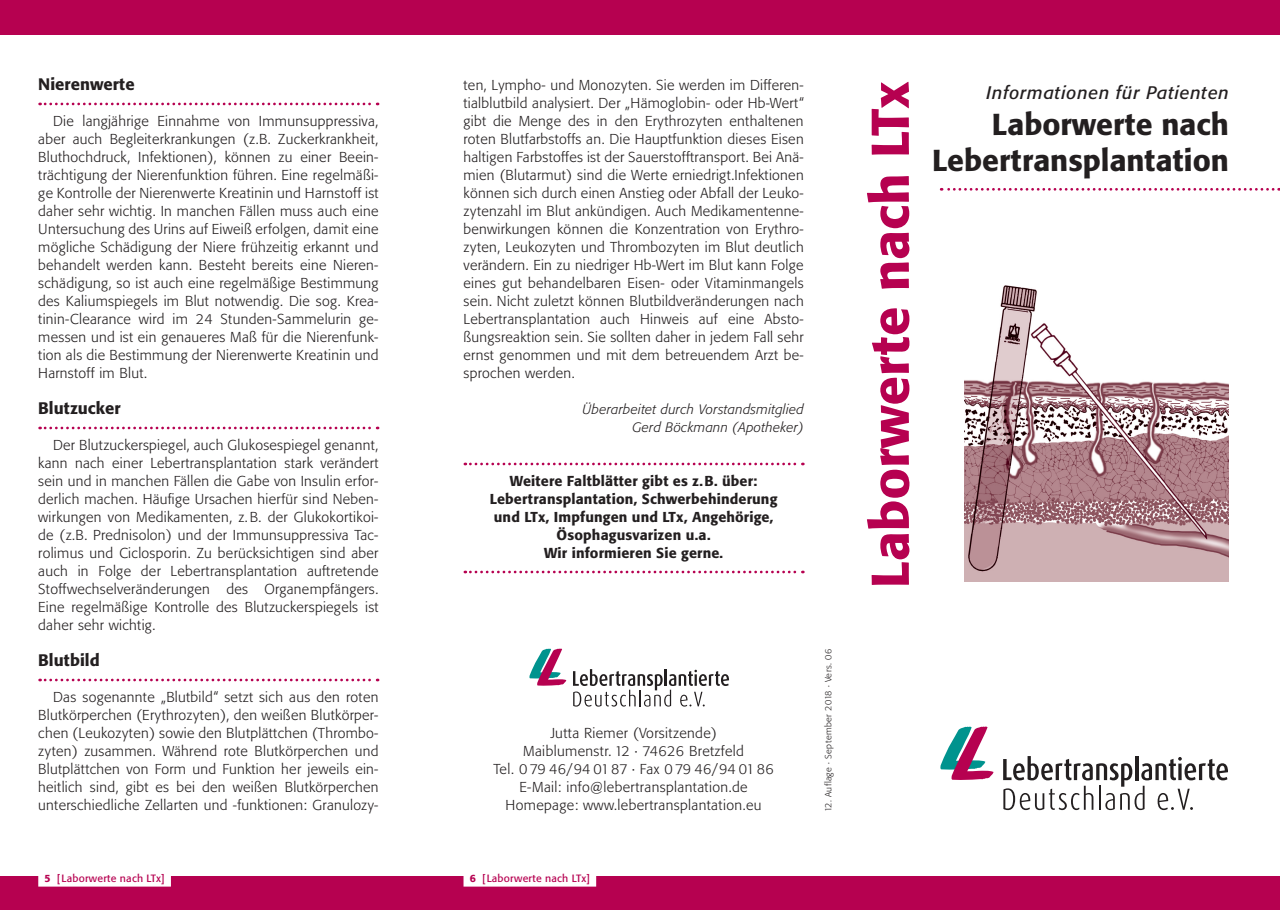
<style>
.page{position:relative;width:1280px;height:910px;background:#fff}
.page>*{position:absolute;margin:0;border:0;box-sizing:border-box;transform-origin:0 0}
.t1{font:500 52.5px "Formata BQ";color:#b60150}
.t2{font:500 30px/36px "Formata BQ";color:#231f20;text-align:right}
.t3{font:italic 18px "Formata BQ";letter-spacing:.04em;color:#231f20}
.t4{font:500 16.5px "Formata BQ";color:#231f20}
.t5{font:300 14.25px/18px "Formata BQ";letter-spacing:.02em;color:#231f20;text-align:justify}
.t6{font:500 14.25px/18px "Formata BQ";letter-spacing:.01em;color:#231f20;text-align:center}
.t7{font:italic 300 13.5px/18px "Formata BQ";letter-spacing:.02em;color:#231f20;text-align:right}
.t8{font:10.5px "Formata BQ";letter-spacing:.02em;color:#b60150}
.t9{font:300 9px "Formata BQ";letter-spacing:.04em;color:#231f20}
.s1{font-weight:500}
</style>
<div class="page">
<div style="left:0;top:0;width:1280px;height:34px;background:#b60150"></div>
<div style="left:0;top:876px;width:1280px;height:34px;background:#b60150"></div>
<svg style="left:529px;top:648px;width:37px;height:38px"></svg>
<svg style="left:573px;top:669px;width:156px;height:38px"></svg>
<svg style="left:941px;top:188px;width:338px;height:3px"></svg>
<svg style="left:940px;top:726px;width:54px;height:54px"></svg>
<svg style="left:1003px;top:756px;width:225px;height:54px"></svg>
<div style="left:38px;top:875px;width:133px;height:12px;background:#fff"></div>
<div style="left:463px;top:875px;width:133px;height:12px;background:#fff"></div>
<svg style="left:40px;top:103px;width:338px;height:2px"></svg>
<svg style="left:40px;top:427px;width:338px;height:2px"></svg>
<svg style="left:40px;top:679px;width:338px;height:2px"></svg>
<svg style="left:465px;top:463px;width:338px;height:2px"></svg>
<svg style="left:465px;top:571px;width:338px;height:2px"></svg>
<img style="left:964px;top:286px;width:265px;height:295px">
<p class="t4" style="left:38px;top:77px;width:98px">Nierenwerte</p>
<p class="t5" style="left:38px;top:113px;width:342px;text-indent:15px">Die langjährige Einnahme von Immunsuppressiva, aber auch Begleiterkrankungen (z.B. Zuckerkrankheit, Bluthochdruck, Infektionen), können zu einer Beein&shy;trächtigung der Nierenfunktion führen. Eine regelmäßi&shy;ge Kontrolle der Nierenwerte Kreatinin und Harnstoff ist daher sehr wichtig. In manchen Fällen muss auch eine Untersuchung des Urins auf Eiweiß erfolgen, damit eine mögliche Schädigung der Niere frühzeitig erkannt und behandelt werden kann. Besteht bereits eine Nieren&shy;schädigung, so ist auch eine regelmäßige Bestimmung des Kaliumspiegels im Blut notwendig. Die sog. Krea&shy;tinin-Clearance wird im 24 Stunden-Sammelurin ge&shy;messen und ist ein genaueres Maß für die Nierenfunk&shy;tion als die Bestimmung der Nierenwerte Kreatinin und Harnstoff im Blut.</p>
<p class="t4" style="left:38px;top:401px;width:84px">Blutzucker</p>
<p class="t5" style="left:38px;top:437px;width:342px;text-indent:15px">Der Blutzuckerspiegel, auch Glukosespiegel genannt, kann nach einer Lebertransplantation stark verändert sein und in manchen Fällen die Gabe von Insulin erfor&shy;derlich machen. Häufige Ursachen hierfür sind Neben&shy;wirkungen von Medikamenten, z.B. der Glukokortikoi&shy;de (z.B. Prednisolon) und der Immunsuppressiva Tac&shy;rolimus und Ciclosporin. Zu berücksichtigen sind aber auch in Folge der Lebertransplantation auftretende Stoffwechselveränderungen des Organempfängers.<br>Eine regelmäßige Kontrolle des Blutzuckerspiegels ist daher sehr wichtig.</p>
<p class="t4" style="left:38px;top:653px;width:63px">Blutbild</p>
<p class="t5" style="left:38px;top:689px;width:342px;text-indent:15px">Das sogenannte „Blutbild“ setzt sich aus den roten Blutkörperchen (Erythrozyten), den weißen Blutkörper&shy;chen (Leukozyten) sowie den Blutplättchen (Thrombo&shy;zyten) zusammen. Während rote Blutkörperchen und Blutplättchen von Form und Funktion her jeweils ein&shy;heitlich sind, gibt es bei den weißen Blutkörperchen unterschiedliche Zellarten und -funktionen: Granulozy-</p>
<p class="t5" style="left:463px;top:77px;width:342px">ten, Lympho- und Monozyten. Sie werden im Differen&shy;tialblutbild analysiert. Der „Hämoglobin- oder Hb-Wert“ gibt die Menge des in den Erythrozyten enthaltenen roten Blutfarbstoffs an. Die Hauptfunktion dieses Eisen haltigen Farbstoffes ist der Sauerstofftransport. Bei Anä&shy;mien (Blutarmut) sind die Werte erniedrigt.Infektionen können sich durch einen Anstieg oder Abfall der Leuko&shy;zytenzahl im Blut ankündigen. Auch Medikamentenne&shy;benwirkungen können die Konzentration von Erythro&shy;zyten, Leukozyten und Thrombozyten im Blut deutlich verändern. Ein zu niedriger Hb-Wert im Blut kann Folge eines gut behandelbaren Eisen- oder Vitaminmangels sein. Nicht zuletzt können Blutbildveränderungen nach Lebertransplantation auch Hinweis auf eine Absto&shy;ßungsreaktion sein. Sie sollten daher in jedem Fall sehr ernst genommen und mit dem betreuendem Arzt be&shy;sprochen werden.</p>
<p class="t7" style="left:582px;top:401px;width:223px">Überarbeitet durch Vorstandsmitglied<br>Gerd Böckmann (Apotheker)</p>
<p class="t6" style="left:490px;top:473px;width:289px">Weitere Faltblätter gibt es z.B. über:<br>Lebertransplantation, Schwerbehinderung und LTx, Impfungen und LTx, Angehörige, Ösophagusvarizen u.a.<br>Wir informieren Sie gerne.</p>
<p class="t5" style="left:493px;top:725px;width:282px;text-align:center">Jutta Riemer (Vorsitzende)<br>Maiblumenstr. 12 · 74626 Bretzfeld<br>Tel. 0 79 46/94 01 87 · Fax 0 79 46/94 01 86<br>E-Mail: info@lebertransplantation.de Homepage: www.lebertransplantation.eu</p>
<p class="t9" style="left:824px;top:812px;width:165px;rotate:-90deg">12. Auflage · September 2018 · Vers. 06</p>
<p class="t8" style="left:45px;top:874px;width:122px"><span class="s1">5</span> [Laborwerte nach LTx]</p>
<p class="t8" style="left:470px;top:874px;width:122px"><span class="s1">6</span> [Laborwerte nach LTx]</p>
<h1 class="t1" style="left:867px;top:588px;width:508px;rotate:-90deg">Laborwerte nach LTx</h1>
<p class="t3" style="left:986px;top:85px;width:244px">Informationen für Patienten</p>
<h2 class="t2" style="left:932px;top:109px;width:298px">Laborwerte nach<br>Lebertransplantation</h2>
</div>
